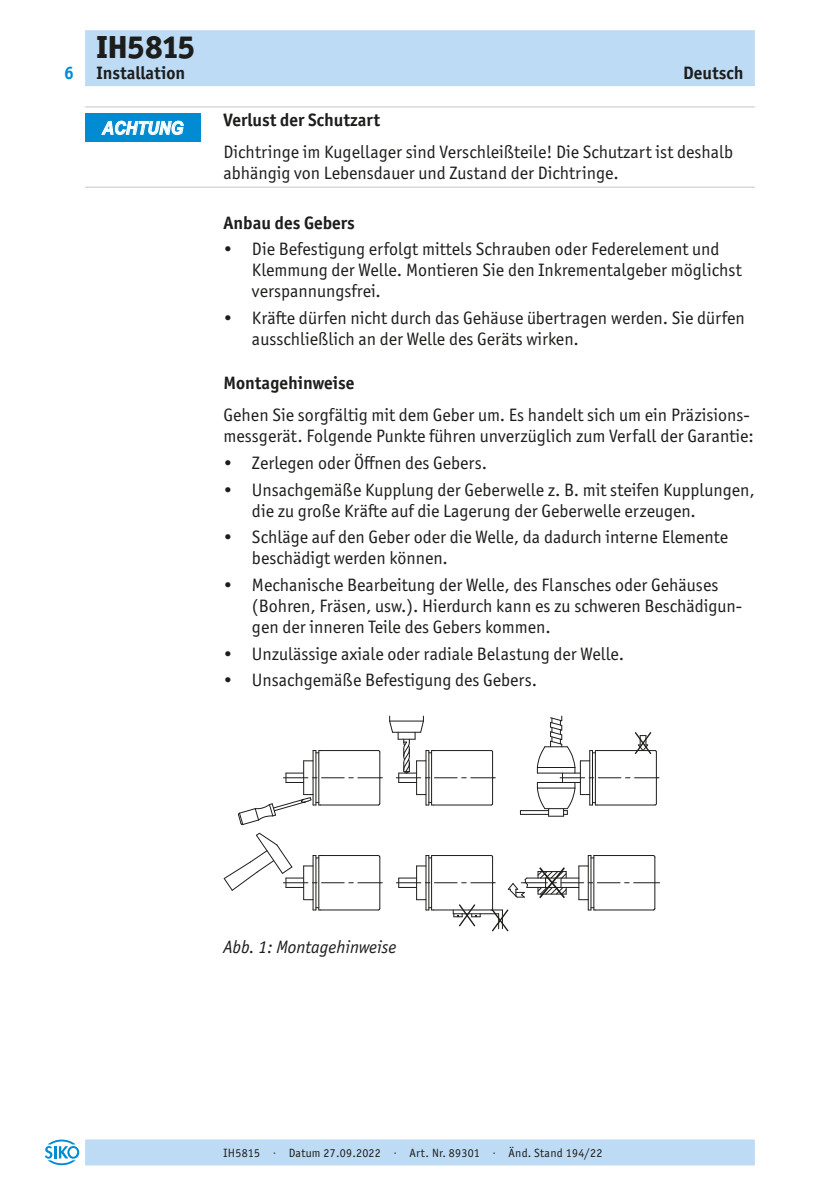
<style>
.page{position:relative;width:840px;height:1191px;background:#fff}
.page>*{position:absolute;margin:0;border:0;box-sizing:border-box;transform-origin:0 0}
.t1{font:800 32px "Officina Sans ITC Pro";color:#1d1d1b}
.t2{font:18px/21px "Officina Sans ITC Pro";color:#1d1d1b}
.t3{font:700 18px "Officina Sans ITC Pro";color:#1d1d1b}
.t4{font:italic 18px "Officina Sans ITC Pro";color:#1d1d1b}
.t5{font:italic 700 18px "Arial";color:#fff;scale:.9 1}
.t6{font:700 18px "Officina Sans ITC Pro";color:#008bd2}
.t7{font:12px "Officina Sans ITC Pro";letter-spacing:.02em;color:#1d1d1b}
</style>
<div class="page">
<div style="left:85px;top:30px;width:669px;height:56px;background:#bddbf5"></div>
<div style="left:85px;top:1139px;width:669px;height:26px;background:#bddbf5"></div>
<svg style="left:45px;top:1139px;width:34px;height:26px"></svg>
<hr style="left:85px;top:106px;width:669px;height:1px;background:#c7c7c6">
<hr style="left:85px;top:187px;width:669px;height:1px;background:#c7c7c6">
<img style="left:223px;top:715px;width:437px;height:203px">
<hr style="left:492px;top:752px;width:1px;height:51px;background:#1d1d1b">
<svg style="left:426px;top:802px;width:7px;height:3px"></svg>
<hr style="left:431px;top:750px;width:1px;height:55px;background:#1d1d1b">
<hr style="left:428px;top:750px;width:1px;height:55px;background:#1d1d1b">
<hr style="left:416px;top:761px;width:1px;height:33px;background:#1d1d1b">
<hr style="left:425px;top:750px;width:1px;height:55px;background:#1d1d1b">
<hr style="left:433px;top:804px;width:58px;height:1px;background:#1d1d1b">
<hr style="left:379px;top:752px;width:1px;height:51px;background:#1d1d1b">
<svg style="left:313px;top:750px;width:8px;height:3px"></svg>
<hr style="left:303px;top:761px;width:1px;height:33px;background:#1d1d1b">
<hr style="left:318px;top:750px;width:1px;height:55px;background:#1d1d1b">
<hr style="left:312px;top:750px;width:1px;height:55px;background:#1d1d1b">
<hr style="left:315px;top:750px;width:1px;height:55px;background:#1d1d1b">
<hr style="left:321px;top:750px;width:57px;height:1px;background:#1d1d1b">
<hr style="left:320px;top:804px;width:58px;height:1px;background:#1d1d1b">
<svg style="left:588px;top:855px;width:8px;height:3px"></svg>
<hr style="left:595px;top:855px;width:58px;height:1px;background:#1d1d1b">
<svg style="left:389px;top:716px;width:106px;height:67px"></svg>
<svg style="left:283px;top:772px;width:99px;height:11px"></svg>
<svg style="left:426px;top:855px;width:8px;height:3px"></svg>
<hr style="left:433px;top:855px;width:58px;height:1px;background:#1d1d1b">
<hr style="left:453px;top:913px;width:45px;height:1px;background:#1d1d1b">
<svg style="left:426px;top:907px;width:7px;height:3px"></svg>
<svg style="left:396px;top:877px;width:99px;height:11px"></svg>
<hr style="left:492px;top:857px;width:1px;height:51px;background:#1d1d1b">
<hr style="left:416px;top:866px;width:1px;height:33px;background:#1d1d1b">
<hr style="left:431px;top:855px;width:1px;height:55px;background:#1d1d1b">
<hr style="left:425px;top:855px;width:1px;height:55px;background:#1d1d1b">
<hr style="left:428px;top:855px;width:1px;height:55px;background:#1d1d1b">
<svg style="left:588px;top:907px;width:7px;height:3px"></svg>
<hr style="left:595px;top:909px;width:58px;height:1px;background:#1d1d1b">
<svg style="left:313px;top:907px;width:7px;height:3px"></svg>
<hr style="left:320px;top:909px;width:58px;height:1px;background:#1d1d1b">
<hr style="left:379px;top:857px;width:1px;height:51px;background:#1d1d1b">
<hr style="left:303px;top:866px;width:1px;height:33px;background:#1d1d1b">
<hr style="left:318px;top:855px;width:1px;height:55px;background:#1d1d1b">
<hr style="left:312px;top:855px;width:1px;height:55px;background:#1d1d1b">
<hr style="left:315px;top:855px;width:1px;height:55px;background:#1d1d1b">
<hr style="left:433px;top:909px;width:69px;height:1px;background:#1d1d1b">
<svg style="left:224px;top:833px;width:158px;height:57px"></svg>
<hr style="left:593px;top:855px;width:1px;height:55px;background:#1d1d1b">
<hr style="left:587px;top:855px;width:1px;height:55px;background:#1d1d1b">
<hr style="left:590px;top:855px;width:1px;height:55px;background:#1d1d1b">
<hr style="left:654px;top:857px;width:1px;height:51px;background:#1d1d1b">
<svg style="left:520px;top:716px;width:138px;height:101px"></svg>
<svg style="left:452px;top:903px;width:28px;height:24px"></svg>
<svg style="left:490px;top:908px;width:19px;height:24px"></svg>
<svg style="left:507px;top:865px;width:152px;height:35px"></svg>
<svg style="left:238px;top:794px;width:82px;height:31px"></svg>
<div style="left:85px;top:113px;width:116px;height:29px;background:#008bd2"></div>
<svg style="left:102px;top:121px;width:81px;height:14px"></svg>
<p class="t6" style="left:64px;top:62px;width:11px">6</p>
<h1 class="t1" style="left:96px;top:26px;width:100px">IH5815</h1>
<p class="t3" style="left:96px;top:62px;width:90px">Installation</p>
<p class="t3" style="left:682px;top:62px;width:62px">Deutsch</p>
<p class="t5" style="left:102px;top:116px;width:92px">ACHTUNG</p>
<p class="t3" style="left:223px;top:109px;width:158px">Verlust der Schutzart</p>
<p class="t2" style="left:223px;top:142px;width:511px">Dichtringe im Kugellager sind Verschleißteile! Die Schutzart ist deshalb abhängig von Lebensdauer und Zustand der Dichtringe.</p>
<p class="t3" style="left:223px;top:211px;width:133px">Anbau des Gebers</p>
<p class="t2" style="left:252px;top:239px;width:491px;text-indent:-28px">• Die Befestigung erfolgt mittels Schrauben oder Federelement und<br>Klemmung der Welle. Montieren Sie den Inkrementalgeber möglichst verspannungsfrei.</p>
<p class="t2" style="left:252px;top:307px;width:494px;text-indent:-28px">• Kräfte dürfen nicht durch das Gehäuse übertragen werden. Sie dürfen ausschließlich an der Welle des Geräts wirken.</p>
<p class="t3" style="left:223px;top:371px;width:132px">Montagehinweise</p>
<p class="t2" style="left:223px;top:404px;width:531px">Gehen Sie sorgfältig mit dem Geber um. Es handelt sich um ein Präzisions&shy;messgerät. Folgende Punkte führen unverzüglich zum Verfall der Garantie:</p>
<p class="t2" style="left:223px;top:452px;width:265px">• Zerlegen oder Öffnen des Gebers.</p>
<p class="t2" style="left:252px;top:479px;width:504px;text-indent:-28px">• Unsachgemäße Kupplung der Geberwelle z. B. mit steifen Kupplungen, die zu große Kräfte auf die Lagerung der Geberwelle erzeugen.</p>
<p class="t2" style="left:252px;top:526px;width:477px;text-indent:-28px">• Schläge auf den Geber oder die Welle, da dadurch interne Elemente beschädigt werden können.</p>
<p class="t2" style="left:252px;top:574px;width:491px;text-indent:-28px">• Mechanische Bearbeitung der Welle, des Flansches oder Gehäuses (Bohren, Fräsen, usw.). Hierdurch kann es zu schweren Beschädigun&shy;gen der inneren Teile des Gebers kommen.</p>
<p class="t2" style="left:223px;top:643px;width:402px">• Unzulässige axiale oder radiale Belastung der Welle.</p>
<p class="t2" style="left:223px;top:669px;width:315px">• Unsachgemäße Befestigung des Gebers.</p>
<p class="t4" style="left:223px;top:936px;width:174px">Abb. 1: Montagehinweise</p>
<p class="t7" style="left:223px;top:1145px;width:380px">IH5815 · Datum 27.09.2022 · Art. Nr. 89301 · Änd. Stand 194/22</p>
</div>
